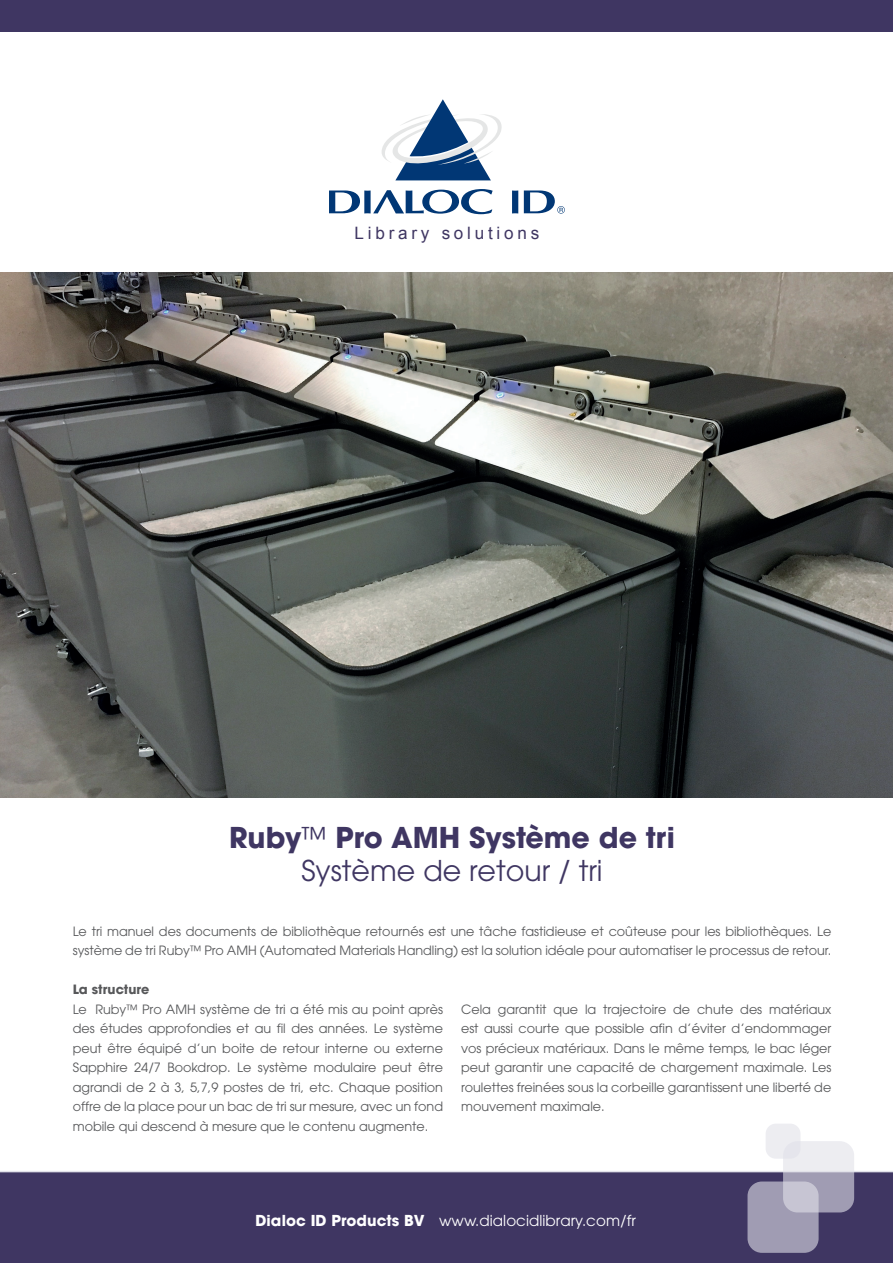
<style>
.page{position:relative;width:893px;height:1263px;background:#fff}
.page>*{position:absolute;margin:0;border:0;box-sizing:border-box;transform-origin:0 0}
.t1{font:700 28.5px/33px "ITC Avant Garde Pro";color:#3f3662;text-align:center}
.t2{font:17.1px "Arial";letter-spacing:.22em;color:#3f3662}
.t3{font:15px "ITC Avant Garde Pro";letter-spacing:.005em;color:#fff}
.t4{font:12.75px/19.5px "ITC Avant Garde Pro";color:#57585a;text-align:justify}
.t5{font:700 12.75px "ITC Avant Garde Pro";color:#57585a}
.s1{font-weight:400}
.s2{font-weight:700}
</style>
<div class="page">
<div style="left:0;top:1172px;width:893px;height:91px;background:#3f3662"></div>
<svg style="left:783px;top:1141px;width:71px;height:71px;background:#c7c5d3"></svg>
<svg style="left:747px;top:1181px;width:72px;height:72px;background:#a6a2b8"></svg>
<div style="left:766px;top:1124px;width:34px;height:35px;background:#ededf1;border-radius:10px"></div>
<div style="left:0;top:0;width:893px;height:32px;background:#3f3662"></div>
<hr style="left:0;top:1171px;width:893px;height:1px;background:#e1e1e9">
<svg style="left:329px;top:189px;width:164px;height:25px"></svg>
<svg style="left:382px;top:99px;width:120px;height:81px"></svg>
<svg style="left:512px;top:190px;width:6px;height:23px"></svg>
<svg style="left:524px;top:190px;width:41px;height:24px"></svg>
<img style="left:0;top:273px;width:893px;height:524px">
<h2 class="t2" style="left:355px;top:223px;width:186px">Library solutions</h2>
<h1 class="t1" style="left:229px;top:821px;width:447px">Ruby<span class="s1">™</span> Pro AMH Système de tri<br><span class="s1">Système de retour / tri</span></h1>
<p class="t4" style="left:73px;top:921px;width:760px">Le tri manuel des documents de bibliothèque retournés est une tâche fastidieuse et coûteuse pour les bibliothèques. Le système de tri Ruby™ Pro AMH (Automated Materials Handling) est la solution idéale pour automatiser le processus de retour.</p>
<p class="t5" style="left:73px;top:981px;width:78px">La structure</p>
<p class="t4" style="left:73px;top:999px;width:372px">Le Ruby™ Pro AMH système de tri a été mis au point après des études approfondies et au fil des années. Le système peut être équipé d’un boite de retour interne ou externe Sapphire 24/7 Bookdrop. Le système modulaire peut être agrandi de 2 à 3, 5,7,9 postes de tri, etc. Chaque position offre de la place pour un bac de tri sur mesure, avec un fond mobile qui descend à mesure que le contenu augmente.</p>
<p class="t4" style="left:461px;top:999px;width:372px">Cela garantit que la trajectoire de chute des matériaux est aussi courte que possible afin d’éviter d’endommager vos précieux matériaux. Dans le même temps, le bac léger peut garantir une capacité de chargement maximale. Les roulettes freinées sous la corbeille garantissent une liberté de mouvement maximale.</p>
<p class="t3" style="left:255px;top:1211px;width:382px"><span class="s2">Dialoc ID Products BV</span> www.dialocidlibrary.com/fr</p>
</div>
